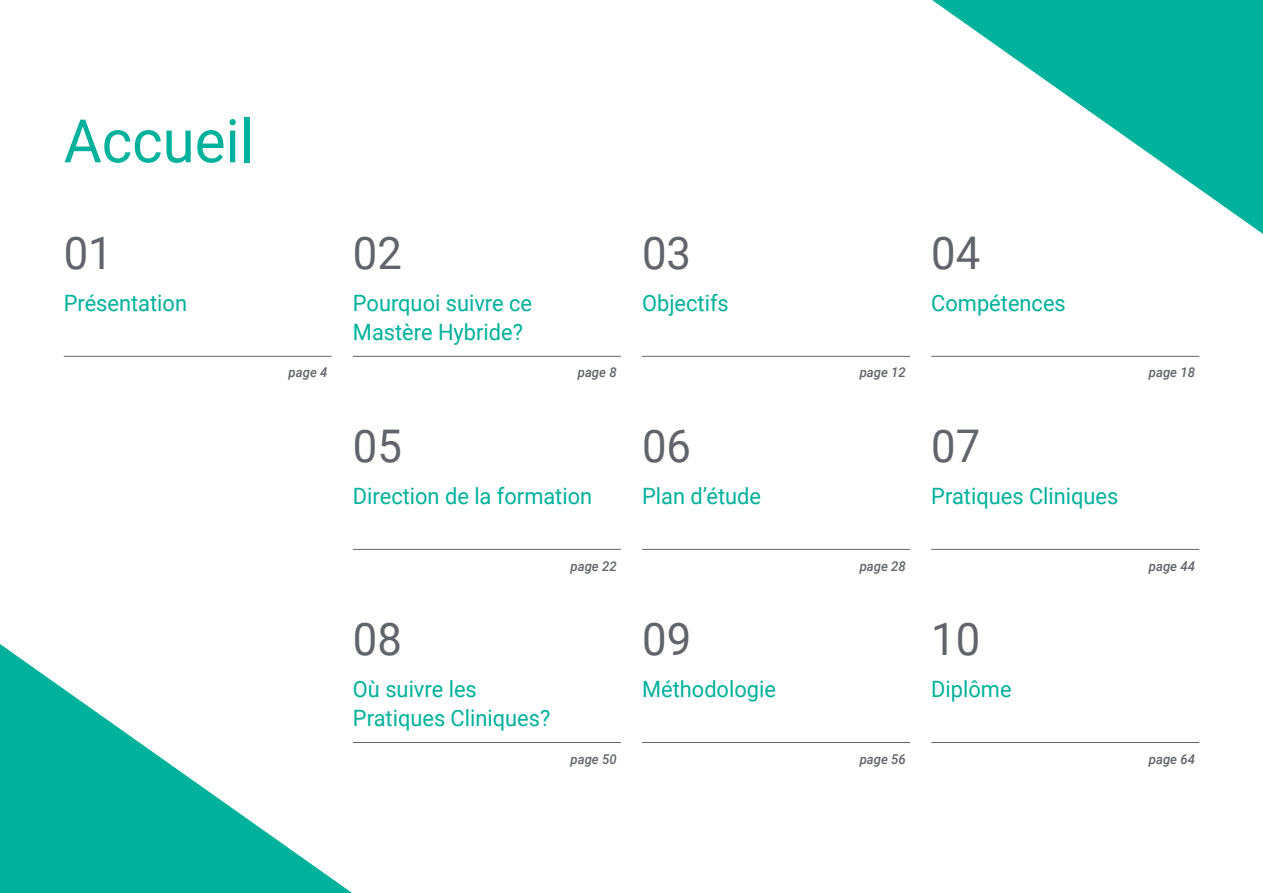
<style>
.page{position:relative;width:1263px;height:893px;background:#fff}
.page>*{position:absolute;margin:0;border:0;box-sizing:border-box;transform-origin:0 0}
.t1{font:60px "Roboto";color:#00b19b}
.t2{font:45px "Roboto";color:#61646a}
.t3{font:22.5px/28.5px "Roboto";color:#00b19b}
.t4{font:italic 500 13.5px "Roboto";color:#61646a}
</style>
<div class="page">
<svg style="left:0;top:644px;width:352px;height:249px"></svg>
<svg style="left:932px;top:0;width:331px;height:234px"></svg>
<hr style="left:353px;top:356px;width:268px;height:1px;background:#61646a">
<hr style="left:642px;top:356px;width:268px;height:1px;background:#61646a">
<hr style="left:931px;top:356px;width:268px;height:1px;background:#61646a">
<hr style="left:642px;top:549px;width:268px;height:1px;background:#61646a">
<hr style="left:353px;top:549px;width:268px;height:1px;background:#61646a">
<hr style="left:931px;top:549px;width:268px;height:1px;background:#61646a">
<hr style="left:353px;top:742px;width:268px;height:1px;background:#61646a">
<hr style="left:642px;top:742px;width:268px;height:1px;background:#61646a">
<hr style="left:931px;top:742px;width:268px;height:1px;background:#61646a">
<hr style="left:64px;top:356px;width:268px;height:1px;background:#61646a">
<h1 class="t1" style="left:64px;top:99px;width:191px">Accueil</h1>
<h2 class="t2" style="left:64px;top:221px;width:51px">01</h2>
<p class="t3" style="left:64px;top:288px;width:125px">Présentation</p>
<p class="t4" style="left:289px;top:363px;width:40px">page 4</p>
<h2 class="t2" style="left:353px;top:221px;width:51px">02</h2>
<h2 class="t2" style="left:642px;top:221px;width:51px">03</h2>
<h2 class="t2" style="left:931px;top:221px;width:51px">04</h2>
<p class="t3" style="left:353px;top:288px;width:181px">Pourquoi suivre ce<br>Mastère Hybride?</p>
<p class="t3" style="left:642px;top:288px;width:88px">Objectifs</p>
<p class="t3" style="left:931px;top:288px;width:136px">Compétences</p>
<p class="t4" style="left:578px;top:363px;width:40px">page 8</p>
<p class="t4" style="left:860px;top:363px;width:48px">page 12</p>
<p class="t4" style="left:1149px;top:363px;width:48px">page 18</p>
<h2 class="t2" style="left:353px;top:414px;width:51px">05</h2>
<h2 class="t2" style="left:642px;top:414px;width:51px">06</h2>
<h2 class="t2" style="left:931px;top:414px;width:51px">07</h2>
<p class="t3" style="left:353px;top:481px;width:241px">Direction de la formation</p>
<p class="t3" style="left:642px;top:481px;width:121px">Plan d’étude</p>
<p class="t3" style="left:931px;top:481px;width:189px">Pratiques Cliniques</p>
<p class="t4" style="left:570px;top:556px;width:48px">page 22</p>
<p class="t4" style="left:860px;top:556px;width:48px">page 28</p>
<p class="t4" style="left:1149px;top:556px;width:48px">page 44</p>
<h2 class="t2" style="left:353px;top:607px;width:51px">08</h2>
<h2 class="t2" style="left:642px;top:607px;width:51px">09</h2>
<h2 class="t2" style="left:931px;top:607px;width:51px">10</h2>
<p class="t3" style="left:353px;top:674px;width:125px">Où suivre les</p>
<p class="t3" style="left:642px;top:674px;width:135px">Méthodologie</p>
<p class="t3" style="left:353px;top:703px;width:199px">Pratiques Cliniques?</p>
<p class="t3" style="left:931px;top:674px;width:82px">Diplôme</p>
<p class="t4" style="left:570px;top:749px;width:48px">page 50</p>
<p class="t4" style="left:860px;top:749px;width:48px">page 56</p>
<p class="t4" style="left:1149px;top:749px;width:48px">page 64</p>
</div>
